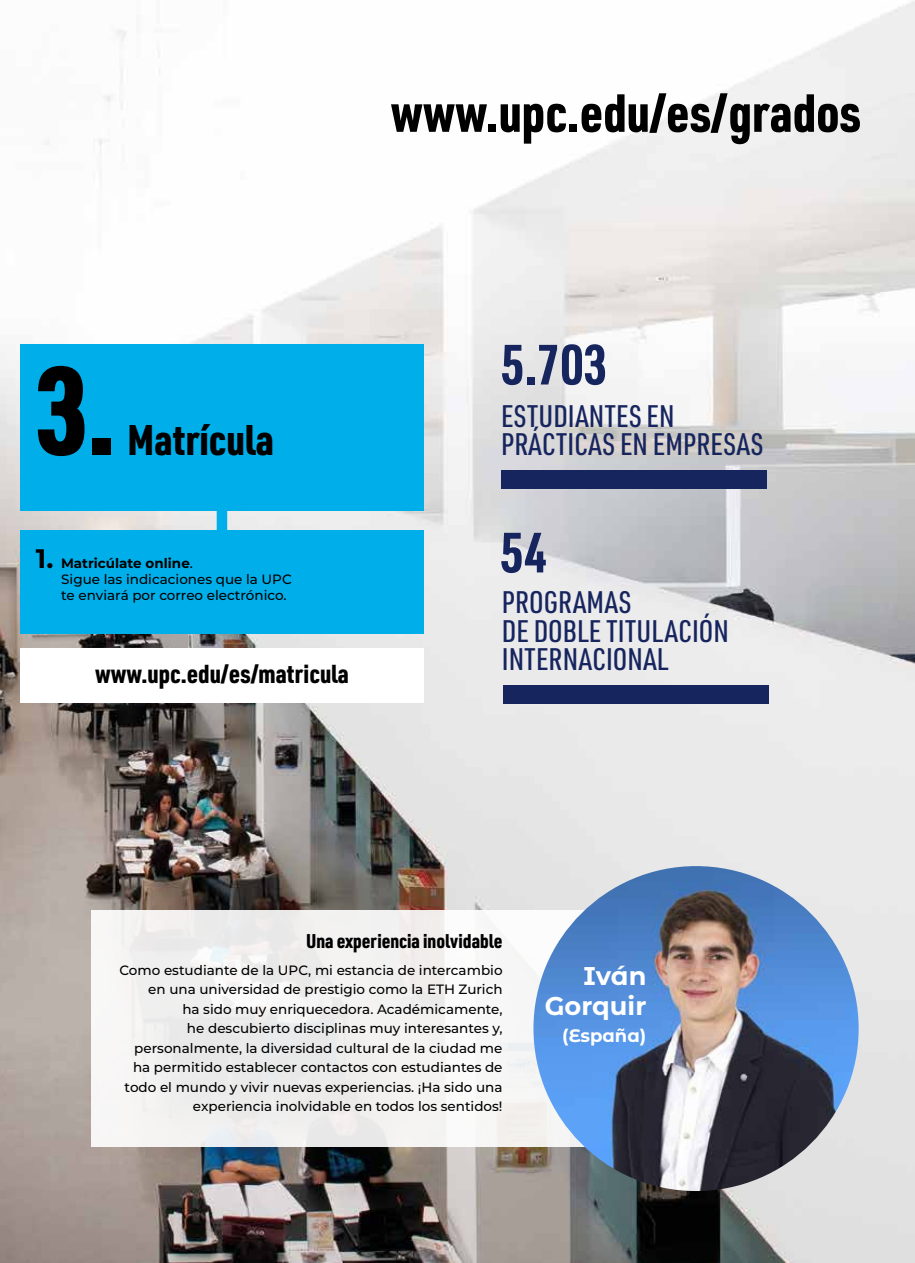
<style>
.page{position:relative;width:915px;height:1263px;background:#fff}
.page>*{position:absolute;margin:0;border:0;box-sizing:border-box;transform-origin:0 0}
.t1{font:900 122.55px "URWDIN Cond";color:#000}
.t2{font:700 55.5px "URWDIN Cond";color:#17255f}
.t3{font:900 52.5px "URWDIN Cond";color:#000}
.t4{font:900 42px "URWDIN Cond";color:#000}
.t5{font:500 30.6px/28.5px "URWDIN Cond";letter-spacing:.005em;color:#17255f}
.t6{font:700 25.65px/30.8px "Montserrat Alternates";color:#fff;text-align:right}
.t7{font:900 25.5px "URWDIN Cond";color:#000}
.t8{font:900 19.5px "URWDIN Cond";color:#000}
.t9{font:700 18px "Montserrat Alternates";color:#fff}
.t10{font:500 13.5px/19.5px "Montserrat";color:#000;text-align:right}
.s1{font-weight:700;font-size:26.7px}
.s2{font-weight:700}
</style>
<div class="page">
<img style="left:0;top:1px;width:914px;height:1262px">
<div style="left:91px;top:910px;width:569px;height:237px;background:#f3f2f1"></div>
<div style="left:20px;top:648px;width:403px;height:54px;background:#fff"></div>
<div style="left:20px;top:344px;width:403px;height:167px;background:#00aeea"></div>
<div style="left:20px;top:530px;width:403px;height:104px;background:#00aeea"></div>
<img style="left:533px;top:866px;width:325px;height:325px;border-radius:162px">
<div style="left:217px;top:497px;width:10px;height:46px;background:#00aeea"></div>
<div style="left:501px;top:470px;width:265px;height:19px;background:#17255f"></div>
<div style="left:503px;top:685px;width:265px;height:18px;background:#17255f"></div>
<h3 class="t3" style="left:390px;top:77px;width:471px">www.upc.edu/es/grados</h3>
<h1 class="t1" style="left:36px;top:327px;width:82px">3.</h1>
<h3 class="t4" style="left:128px;top:411px;width:148px">Matrícula</h3>
<p class="t10" style="left:61px;top:555px;width:232px;line-height:16.2px;text-align:left;text-indent:-25px"><span class="s1">1.</span> <span class="s2">Matricúlate online</span>.<br>Sigue las indicaciones que la UPC te enviará por correo electrónico.</p>
<h3 class="t7" style="left:95px;top:656px;width:255px">www.upc.edu/es/matricula</h3>
<h2 class="t2" style="left:501px;top:327px;width:107px">5.703</h2>
<h3 class="t5" style="left:501px;top:400px;width:264px">ESTUDIANTES EN<br>PRÁCTICAS EN EMPRESAS</h3>
<h2 class="t2" style="left:500px;top:515px;width:48px">54</h2>
<h3 class="t5" style="left:501px;top:587px;width:228px">PROGRAMAS<br>DE DOBLE TITULACIÓN<br>INTERNACIONAL</h3>
<h3 class="t8" style="left:306px;top:928px;width:198px">Una experiencia inolvidable</h3>
<p class="t10" style="left:119px;top:960px;width:384px">Como estudiante de la UPC, mi estancia de intercambio en una universidad de prestigio como la ETH Zurich<br>ha sido muy enriquecedora. Académicamente,<br>he descubierto disciplinas muy interesantes y, personalmente, la diversidad cultural de la ciudad me ha permitido establecer contactos con estudiantes de todo el mundo y vivir nuevas experiencias. ¡Ha sido una experiencia inolvidable en todos los sentidos!</p>
<h3 class="t6" style="left:544px;top:959px;width:103px">Iván<br>Gorquir</h3>
<h3 class="t9" style="left:562px;top:1023px;width:86px">(España)</h3>
</div>
